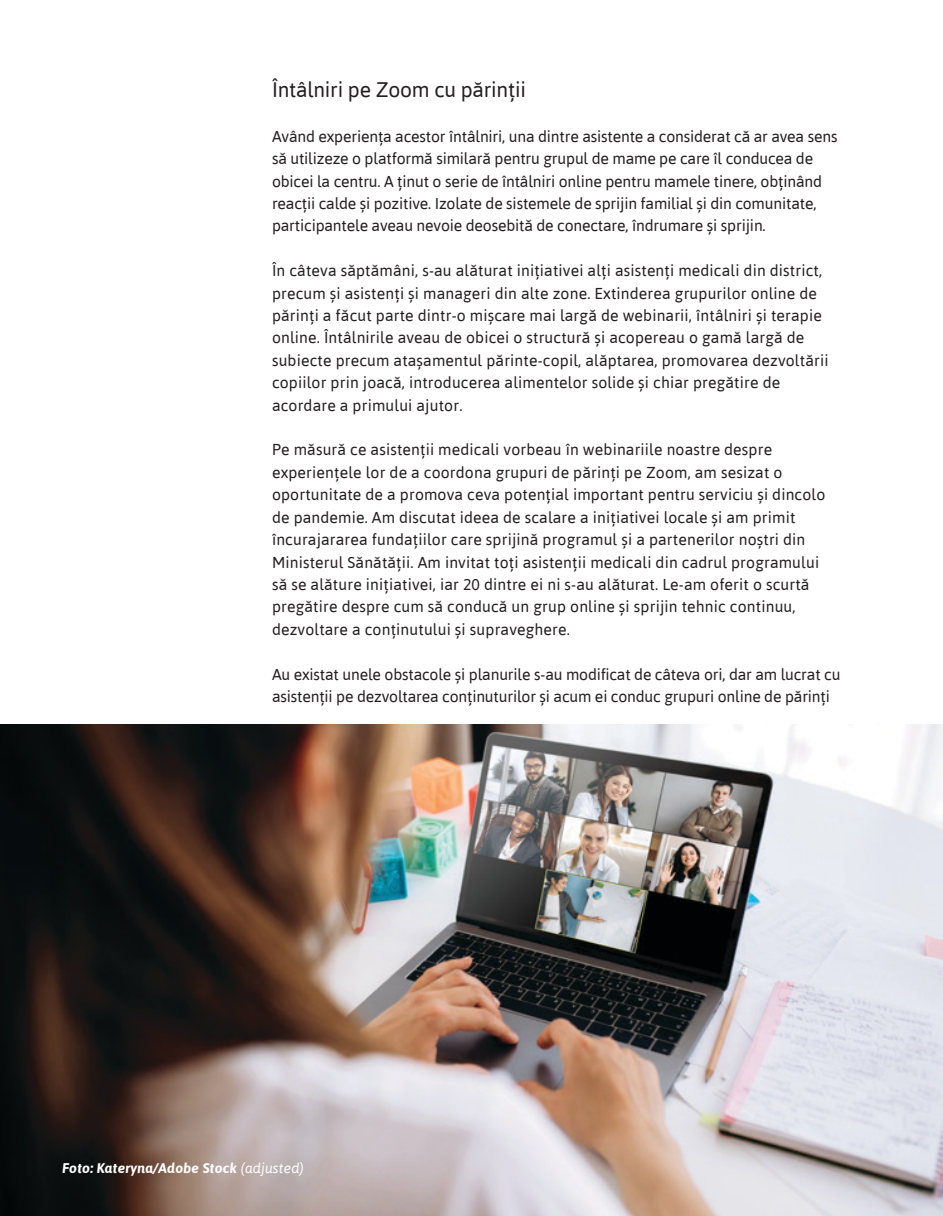
<style>
.page{position:relative;width:943px;height:1216px;background:#fff}
.page>*{position:absolute;margin:0;border:0;box-sizing:border-box;transform-origin:0 0}
.NEW_looptekst{font:21px "Asap";letter-spacing:-.01em;color:#231f20}
.NEW_looptekst-2{font:15.75px/22.4px "Asap";letter-spacing:.01em;color:#231f20}
.NEW_looptekst-3{font:15.75px/22.4px "Asap";letter-spacing:-.01em;color:#231f20}
.NEW_looptekst-4{font:italic 700 14px "Asap";letter-spacing:.01em;color:#fff}
.s1{font-weight:400}
</style>
<div class="page">
<img style="left:0;top:724px;width:943px;height:491px">
<p class="NEW_looptekst" style="left:272px;top:76px;width:255px">Întâlniri pe Zoom cu părinții</p>
<p class="NEW_looptekst-3" style="left:272px;top:124px;width:567px">Având experiența acestor întâlniri, una dintre asistente a considerat că ar avea sens să utilizeze o platformă similară pentru grupul de mame pe care îl conducea de obicei la centru. A ținut o serie de întâlniri online pentru mamele tinere, obținând reacții calde și pozitive. Izolate de sistemele de sprijin familial și din comunitate, participantele aveau nevoie deosebită de conectare, îndrumare și sprijin.</p>
<p class="NEW_looptekst-2" style="left:272px;top:259px;width:558px">În câteva săptămâni, s-au alăturat inițiativei alți asistenți medicali din district, precum și asistenți și manageri din alte zone. Extinderea grupurilor online de părinți a făcut parte dintr-o mișcare mai largă de webinarii, întâlniri și terapie online. Întâlnirile aveau de obicei o structură și acopereau o gamă largă de subiecte precum atașamentul părinte-copil, alăptarea, promovarea dezvoltării copiilor prin joacă, introducerea alimentelor solide și chiar pregătire de acordare a primului ajutor.</p>
<p class="NEW_looptekst-2" style="left:272px;top:438px;width:555px">Pe măsură ce asistenții medicali vorbeau în webinariile noastre despre experiențele lor de a coordona grupuri de părinți pe Zoom, am sesizat o oportunitate de a promova ceva potențial important pentru serviciu și dincolo de pandemie. Am discutat ideea de scalare a inițiativei locale și am primit încurajararea fundațiilor care sprijină programul și a partenerilor noștri din Ministerul Sănătății. Am invitat toți asistenții medicali din cadrul programului să se alăture inițiativei, iar 20 dintre ei ni s-au alăturat. Le-am oferit o scurtă pregătire despre cum să conducă un grup online și sprijin tehnic continuu, dezvoltare a conținutului și supraveghere.</p>
<p class="NEW_looptekst-3" style="left:272px;top:662px;width:570px">Au existat unele obstacole și planurile s-au modificat de câteva ori, dar am lucrat cu asistenții pe dezvoltarea conținuturilor și acum ei conduc grupuri online de părinți</p>
<p class="NEW_looptekst-4" style="left:62px;top:1158px;width:243px">Foto: Kateryna/Adobe Stock <span class="s1">(adjusted)</span></p>
</div>
